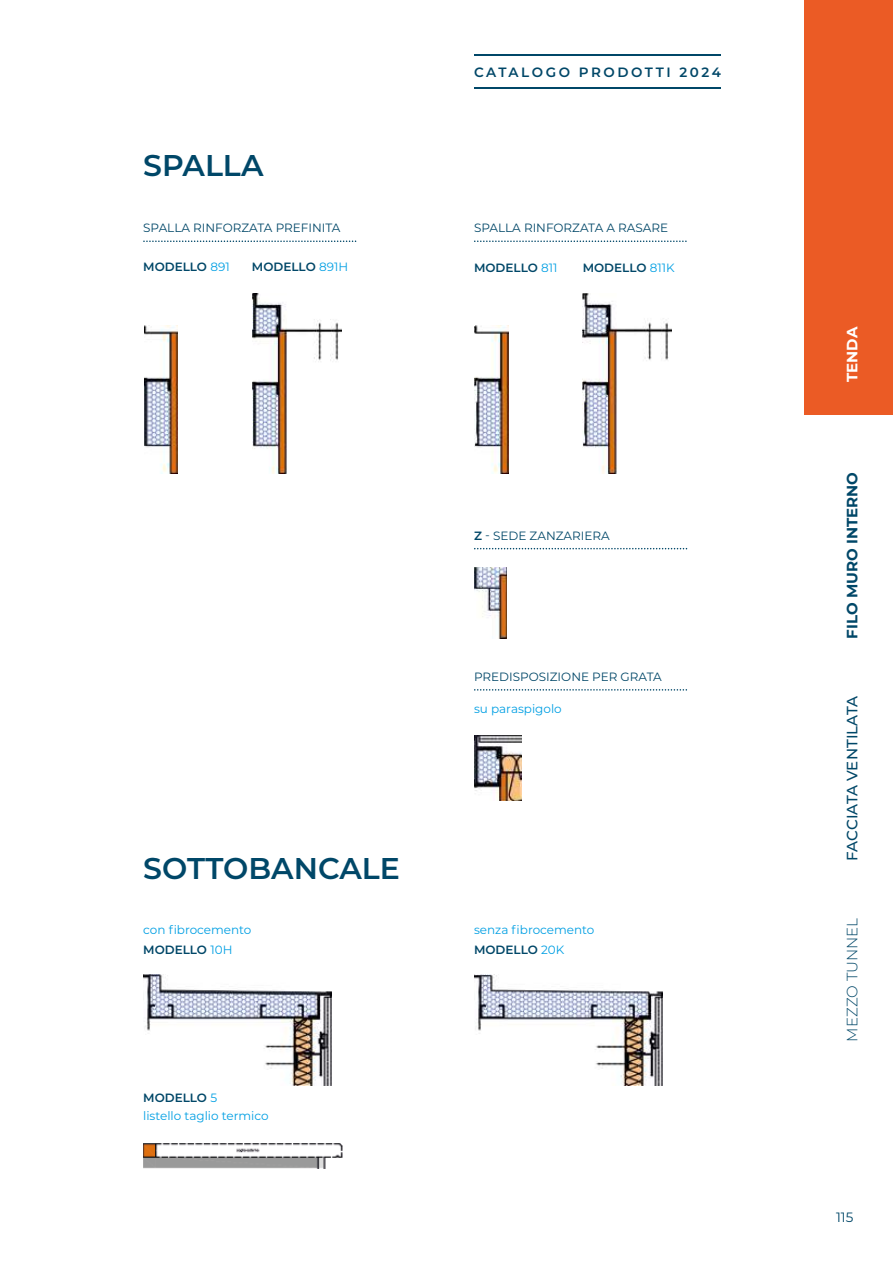
<style>
.page{position:relative;width:893px;height:1263px;background:#fff}
.page>*{position:absolute;margin:0;border:0;box-sizing:border-box;transform-origin:0 0}
.t1{font:600 30px "Montserrat";color:#004768}
.t2{font:500 15px "Montserrat";letter-spacing:-.01em;color:#004768}
.t3{font:700 15px "Montserrat";color:#004768}
.t4{font:300 15px "Montserrat";color:#004768}
.t5{font:700 15px "Montserrat";color:#fff}
.t6{font:600 13.5px "Montserrat";letter-spacing:.185em;color:#004768}
.t7{font:13.5px "Montserrat";color:#004768}
.t8{font:12px "Montserrat";color:#004768}
.t9{font:12px/20px "Montserrat";color:#009fe3}
.t10{font:600 12px "Montserrat";color:#004768}
.s1{font-weight:400;color:#009fe3}
.s2{font-weight:600}
.s3{font-weight:600;color:#004768}
</style>
<div class="page">
<hr style="left:474px;top:54px;width:247px;height:2px;background:#004768">
<hr style="left:474px;top:87px;width:247px;height:2px;background:#004768">
<div style="left:805px;top:0;width:88px;height:415px;background:#eb5b25"></div>
<img style="left:143px;top:975px;width:189px;height:110px">
<img style="left:143px;top:1143px;width:199px;height:25px">
<img style="left:474px;top:567px;width:33px;height:71px">
<img style="left:474px;top:735px;width:48px;height:66px">
<img style="left:474px;top:975px;width:188px;height:110px">
<img style="left:475px;top:326px;width:33px;height:147px">
<img style="left:582px;top:293px;width:89px;height:180px">
<img style="left:144px;top:326px;width:33px;height:147px">
<img style="left:253px;top:294px;width:88px;height:179px">
<svg style="left:474px;top:548px;width:213px;height:1px"></svg>
<svg style="left:474px;top:689px;width:213px;height:2px"></svg>
<svg style="left:474px;top:240px;width:213px;height:2px"></svg>
<svg style="left:143px;top:240px;width:213px;height:2px"></svg>
<h1 class="t1" style="left:143px;top:144px;width:122px">SPALLA</h1>
<p class="t8" style="left:143px;top:220px;width:199px">SPALLA RINFORZATA PREFINITA</p>
<p class="t10" style="left:143px;top:259px;width:88px">MODELLO <span class="s1">891</span></p>
<p class="t10" style="left:252px;top:259px;width:98px">MODELLO <span class="s1">891H</span></p>
<p class="t6" style="left:474px;top:62px;width:248px">CATALOGO PRODOTTI 2024</p>
<p class="t8" style="left:474px;top:220px;width:196px">SPALLA RINFORZATA A RASARE</p>
<p class="t10" style="left:474px;top:259px;width:85px">MODELLO <span class="s1">811</span></p>
<p class="t10" style="left:583px;top:259px;width:94px">MODELLO <span class="s1">811K</span></p>
<h1 class="t1" style="left:143px;top:847px;width:258px">SOTTOBANCALE</h1>
<p class="t8" style="left:474px;top:527px;width:137px"><span class="s2">Z</span> - SEDE ZANZARIERA</p>
<p class="t8" style="left:474px;top:668px;width:189px">PREDISPOSIZIONE PER GRATA</p>
<p class="t9" style="left:474px;top:698px;width:89px">su paraspigolo</p>
<p class="t9" style="left:143px;top:919px;width:110px">con fibrocemento</p>
<p class="t9" style="left:474px;top:919px;width:122px">senza fibrocemento<br><span class="s3">MODELLO</span> 20K</p>
<p class="t10" style="left:143px;top:941px;width:91px">MODELLO <span class="s1">10H</span></p>
<p class="t10" style="left:143px;top:1089px;width:75px">MODELLO <span class="s1">5</span></p>
<p class="t9" style="left:143px;top:1105px;width:127px">listello taglio termico</p>
<p class="t5" style="left:841px;top:382px;width:57px;rotate:-90deg">TENDA</p>
<p class="t3" style="left:841px;top:639px;width:168px;rotate:-90deg">FILO MURO INTERNO</p>
<p class="t2" style="left:842px;top:861px;width:166px;rotate:-90deg">FACCIATA VENTILATA</p>
<p class="t4" style="left:842px;top:1041px;width:125px;rotate:-90deg">MEZZO TUNNEL</p>
<p class="t7" style="left:836px;top:1208px;width:19px">115</p>
</div>
